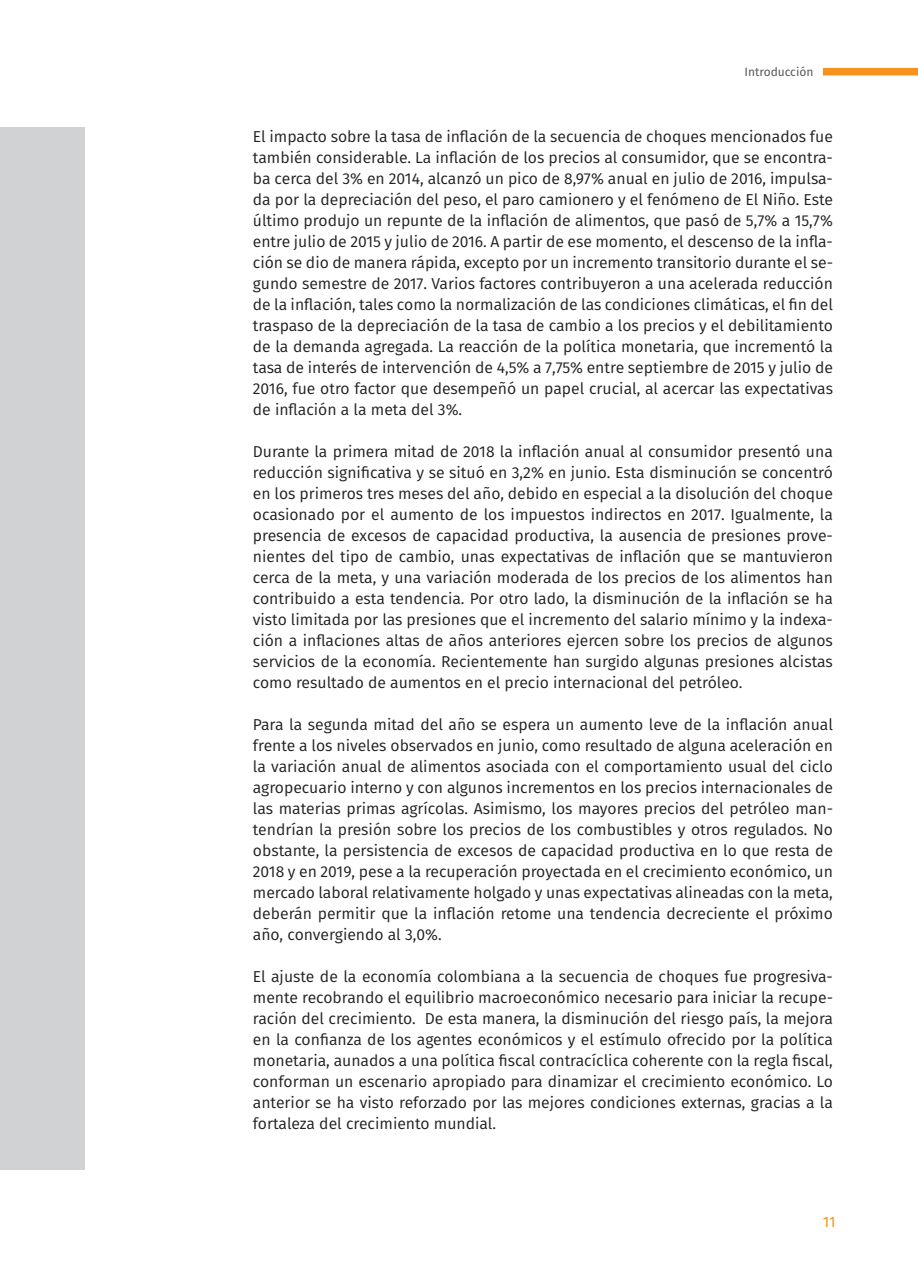
<style>
.page{position:relative;width:918px;height:1276px;background:#fff}
.page>*{position:absolute;margin:0;border:0;box-sizing:border-box;transform-origin:0 0}
.t1{font:15.75px/21px "Fira Sans";color:#231f20;text-align:justify}
.t2{font:15px "Fira Sans";color:#f7931d}
.t3{font:12px "Fira Sans";color:#57585a}
</style>
<div class="page">
<div style="left:0;top:128px;width:85px;height:1041px;background:#d1d2d4"></div>
<div style="left:823px;top:68px;width:95px;height:7px;background:#f7931d"></div>
<p class="t3" style="left:744px;top:63px;width:70px">Introducción</p>
<p class="t1" style="left:253px;top:126px;width:582px">El impacto sobre la tasa de inflación de la secuencia de choques mencionados fue también considerable. La inflación de los precios al consumidor, que se encontra&shy;ba cerca del 3% en 2014, alcanzó un pico de 8,97% anual en julio de 2016, impulsa&shy;da por la depreciación del peso, el paro camionero y el fenómeno de El Niño. Este último produjo un repunte de la inflación de alimentos, que pasó de 5,7% a 15,7% entre julio de 2015 y julio de 2016. A partir de ese momento, el descenso de la infla&shy;ción se dio de manera rápida, excepto por un incremento transitorio durante el se&shy;gundo semestre de 2017. Varios factores contribuyeron a una acelerada reducción de la inflación, tales como la normalización de las condiciones climáticas, el fin del traspaso de la depreciación de la tasa de cambio a los precios y el debilitamiento de la demanda agregada. La reacción de la política monetaria, que incrementó la tasa de interés de intervención de 4,5% a 7,75% entre septiembre de 2015 y julio de 2016, fue otro factor que desempeñó un papel crucial, al acercar las expectativas de inflación a la meta del 3%.</p>
<p class="t1" style="left:253px;top:441px;width:582px">Durante la primera mitad de 2018 la inflación anual al consumidor presentó una reducción significativa y se situó en 3,2% en junio. Esta disminución se concentró en los primeros tres meses del año, debido en especial a la disolución del choque ocasionado por el aumento de los impuestos indirectos en 2017. Igualmente, la presencia de excesos de capacidad productiva, la ausencia de presiones prove&shy;nientes del tipo de cambio, unas expectativas de inflación que se mantuvieron cerca de la meta, y una variación moderada de los precios de los alimentos han contribuido a esta tendencia. Por otro lado, la disminución de la inflación se ha visto limitada por las presiones que el incremento del salario mínimo y la indexa&shy;ción a inflaciones altas de años anteriores ejercen sobre los precios de algunos servicios de la economía. Recientemente han surgido algunas presiones alcistas como resultado de aumentos en el precio internacional del petróleo.</p>
<p class="t1" style="left:253px;top:714px;width:582px">Para la segunda mitad del año se espera un aumento leve de la inflación anual frente a los niveles observados en junio, como resultado de alguna aceleración en la variación anual de alimentos asociada con el comportamiento usual del ciclo agropecuario interno y con algunos incrementos en los precios internacionales de las materias primas agrícolas. Asimismo, los mayores precios del petróleo man&shy;tendrían la presión sobre los precios de los combustibles y otros regulados. No obstante, la persistencia de excesos de capacidad productiva en lo que resta de 2018 y en 2019, pese a la recuperación proyectada en el crecimiento económico, un mercado laboral relativamente holgado y unas expectativas alineadas con la meta, deberán permitir que la inflación retome una tendencia decreciente el próximo año, convergiendo al 3,0%.</p>
<p class="t1" style="left:253px;top:966px;width:582px">El ajuste de la economía colombiana a la secuencia de choques fue progresiva&shy;mente recobrando el equilibrio macroeconómico necesario para iniciar la recupe&shy;ración del crecimiento. De esta manera, la disminución del riesgo país, la mejora en la confianza de los agentes económicos y el estímulo ofrecido por la política monetaria, aunados a una política fiscal contracíclica coherente con la regla fiscal, conforman un escenario apropiado para dinamizar el crecimiento económico. Lo anterior se ha visto reforzado por las mejores condiciones externas, gracias a la fortaleza del crecimiento mundial.</p>
<p class="t2" style="left:823px;top:1210px;width:14px">11</p>
</div>
